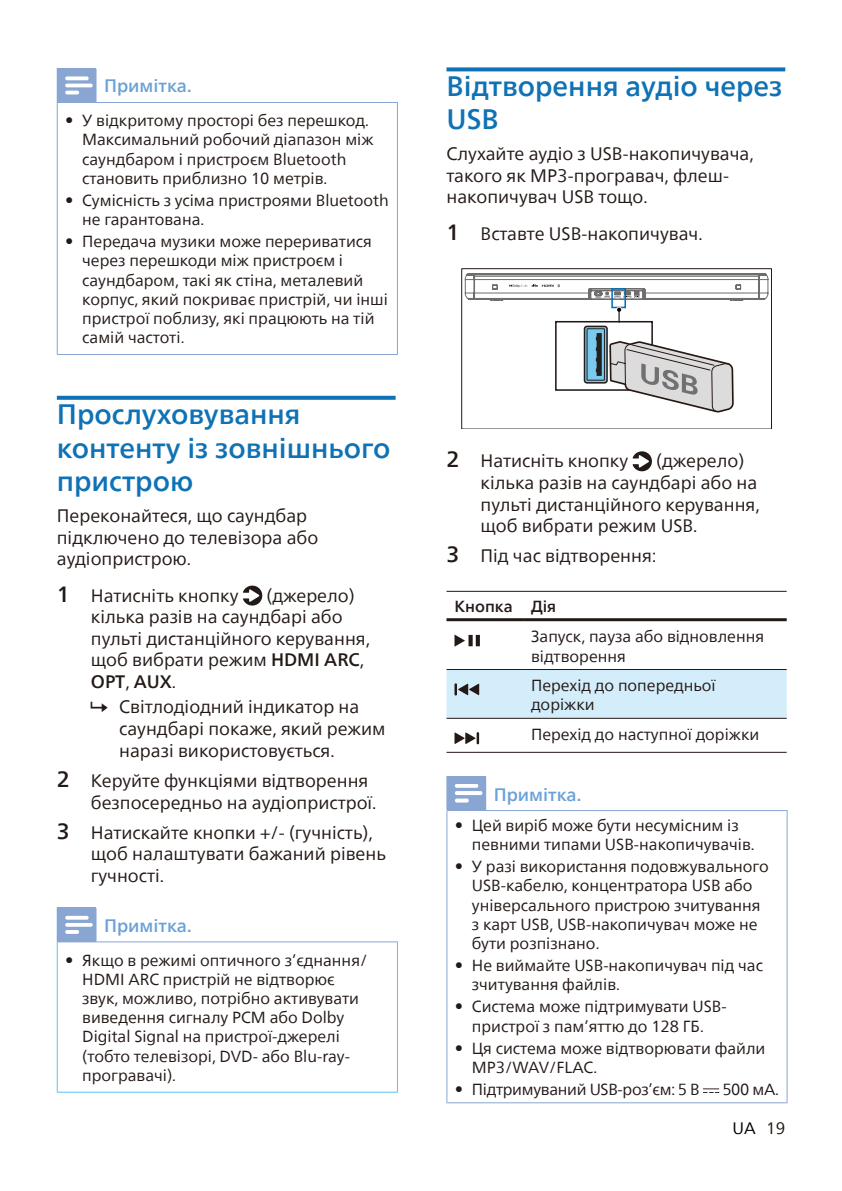
<style>
.page{position:relative;width:842px;height:1191px;background:#fff}
.page>*{position:absolute;margin:0;border:0;box-sizing:border-box;transform-origin:0 0}
.heading2{font:500 28px/33.6px "Neue Frutiger World";color:#0e72b5}
.Body_Text_9{font:18px/21.6px "Neue Frutiger World";color:#231916}
.notes-caption-paragr{font:500 18px "Neue Frutiger World";color:#6aa1d7}
.t1{font:16.4px "Neue Frutiger World";color:#000}
.Table_text_8{font:16px/19.2px "Neue Frutiger World";color:#231916}
.Table_text_8-2{font:16px "Neue Frutiger World";letter-spacing:-.02em;color:#231916}
.Table_text-_Medium_8{font:500 16px "Neue Frutiger World";color:#231916}
.s1{font-size:17px}
.s2{font-weight:500;font-size:22px}
.s3{font-weight:500}
.s4{color:#231916}
</style>
<div class="page">
<svg style="left:57px;top:396px;width:339px;height:4px"></svg>
<div style="left:57px;top:68px;width:39px;height:34px;background:#89a5d2"></div>
<hr style="left:397px;top:103px;width:1px;height:251px;background:#89a5d2">
<hr style="left:57px;top:103px;width:1px;height:251px;background:#89a5d2">
<hr style="left:57px;top:354px;width:39px;height:1px;background:#89a5d2">
<hr style="left:96px;top:354px;width:302px;height:1px;background:#89a5d2">
<hr style="left:57px;top:102px;width:39px;height:1px;background:#89a5d2">
<hr style="left:96px;top:69px;width:1px;height:33px;background:#89a5d2">
<hr style="left:96px;top:102px;width:302px;height:1px;background:#89a5d2">
<svg style="left:65px;top:76px;width:28px;height:18px"></svg>
<svg style="left:243px;top:585px;width:19px;height:20px"></svg>
<div style="left:57px;top:908px;width:39px;height:34px;background:#89a5d2"></div>
<hr style="left:397px;top:942px;width:1px;height:150px;background:#55c3f1">
<hr style="left:57px;top:942px;width:1px;height:150px;background:#55c3f1">
<hr style="left:57px;top:1091px;width:39px;height:1px;background:#55c3f1">
<hr style="left:96px;top:1091px;width:302px;height:1px;background:#55c3f1">
<hr style="left:57px;top:907px;width:39px;height:1px;background:#89a5d2">
<hr style="left:96px;top:908px;width:1px;height:33px;background:#89a5d2">
<hr style="left:96px;top:941px;width:302px;height:1px;background:#89a5d2">
<svg style="left:65px;top:916px;width:28px;height:18px"></svg>
<svg style="left:446px;top:67px;width:339px;height:4px"></svg>
<svg style="left:465px;top:268px;width:303px;height:161px"></svg>
<svg style="left:633px;top:451px;width:19px;height:20px"></svg>
<hr style="left:446px;top:591px;width:77px;height:1px;background:#231916">
<hr style="left:523px;top:591px;width:264px;height:1px;background:#231916">
<hr style="left:446px;top:718px;width:77px;height:1px;background:#231916">
<hr style="left:523px;top:718px;width:264px;height:1px;background:#231916">
<hr style="left:446px;top:752px;width:77px;height:1px;background:#231916">
<hr style="left:523px;top:752px;width:264px;height:1px;background:#231916">
<hr style="left:446px;top:618px;width:77px;height:3px;background:#231916">
<hr style="left:523px;top:618px;width:264px;height:3px;background:#231916">
<svg style="left:454px;top:634px;width:11px;height:12px"></svg>
<svg style="left:476px;top:635px;width:4px;height:11px"></svg>
<div style="left:468px;top:635px;width:5px;height:11px;background:#231916"></div>
<div style="left:446px;top:669px;width:341px;height:49px;background:#d3edfb"></div>
<svg style="left:454px;top:732px;width:25px;height:12px"></svg>
<div style="left:447px;top:776px;width:39px;height:34px;background:#89a5d2"></div>
<hr style="left:787px;top:811px;width:1px;height:291px;background:#89a5d2">
<hr style="left:446px;top:811px;width:1px;height:291px;background:#89a5d2">
<hr style="left:446px;top:1102px;width:40px;height:1px;background:#89a5d2">
<hr style="left:486px;top:1102px;width:301px;height:1px;background:#89a5d2">
<hr style="left:486px;top:810px;width:301px;height:1px;background:#89a5d2">
<svg style="left:455px;top:784px;width:27px;height:18px"></svg>
<svg style="left:703px;top:1088px;width:16px;height:5px"></svg>
<p class="notes-caption-paragr" style="left:104px;top:71px;width:89px">Примітка.</p>
<p class="Table_text_8" style="left:82px;top:111px;width:293px;text-indent:-17px"><span class="s1">•</span> У відкритому просторі без перешкод.<br>Максимальний робочий діапазон між саундбаром і пристроєм Bluetooth становить приблизно 10 метрів.</p>
<p class="Table_text_8" style="left:82px;top:191px;width:308px;text-indent:-17px"><span class="s1">•</span> Сумісність з усіма пристроями Bluetooth не гарантована.</p>
<p class="Table_text_8" style="left:82px;top:232px;width:307px;text-indent:-17px"><span class="s1">•</span> Передача музики може перериватися через перешкоди між пристроєм і саундбаром, такі як стіна, металевий корпус, який покриває пристрій, чи інші пристрої поблизу, які працюють на тій самій частоті.</p>
<p class="heading2" style="left:57px;top:397px;width:335px">Прослуховування контенту із зовнішнього пристрою</p>
<p class="Body_Text_9" style="left:57px;top:505px;width:263px">Переконайтеся, що саундбар підключено до телевізора або аудіопристрою.</p>
<p class="Body_Text_9" style="left:57px;top:585px;width:183px"><span class="s2">1</span> Натисніть кнопку</p>
<p class="Body_Text_9" style="left:91px;top:585px;width:281px;text-indent:176px">(джерело) кілька разів на саундбарі або пульті дистанційного керування, щоб вибрати режим <span class="s3">HDMI ARC</span>,<br><span class="s3">OPT</span>, <span class="s3">AUX</span>.</p>
<p class="Body_Text_9" style="left:119px;top:696px;width:268px">Світлодіодний індикатор на саундбарі покаже, який режим наразі використовується.</p>
<p class="Body_Text_9" style="left:91px;top:770px;width:287px;text-indent:-34px"><span class="s2">2</span> Керуйте функціями відтворення безпосередньо на аудіопристрої.</p>
<p class="Body_Text_9" style="left:91px;top:822px;width:296px;text-indent:-34px"><span class="s2">3</span> Натискайте кнопки +/- (гучність), щоб налаштувати бажаний рівень гучності.</p>
<p class="notes-caption-paragr" style="left:104px;top:910px;width:89px">Примітка.</p>
<p class="Table_text_8" style="left:82px;top:950px;width:287px;text-indent:-17px"><span class="s1">•</span> Якщо в режимі оптичного з’єднання/<br>HDMI ARC пристрій не відтворює звук, можливо, потрібно активувати виведення сигналу PCM або Dolby<br>Digital Signal на пристрої-джерелі (тобто телевізорі, DVD- або Blu-ray&shy;програвачі).</p>
<p class="heading2" style="left:446px;top:69px;width:337px">Відтворення аудіо через<br>USB</p>
<p class="Body_Text_9" style="left:446px;top:143px;width:309px">Слухайте аудіо з USB-накопичувача, такого як MP3-програвач, флеш&shy;накопичувач USB тощо.</p>
<p class="Body_Text_9" style="left:446px;top:223px;width:258px"><span class="s2">1</span> Вставте USB-накопичувач.</p>
<p class="Body_Text_9" style="left:446px;top:450px;width:183px"><span class="s2">2</span> Натисніть кнопку</p>
<p class="Body_Text_9" style="left:480px;top:450px;width:281px;text-indent:176px">(джерело) кілька разів на саундбарі або на пульті дистанційного керування, щоб вибрати режим USB.</p>
<p class="Body_Text_9" style="left:446px;top:545px;width:212px"><span class="s2">3</span> Під час відтворення:</p>
<p class="Table_text-_Medium_8" style="left:454px;top:593px;width:60px">Кнопка</p>
<p class="Table_text-_Medium_8" style="left:531px;top:593px;width:27px">Дія</p>
<p class="Table_text_8" style="left:531px;top:627px;width:235px">Запуск, пауза або відновлення відтворення</p>
<p class="Table_text_8" style="left:531px;top:676px;width:186px">Перехід до попередньої доріжки</p>
<p class="Table_text_8" style="left:531px;top:725px;width:230px">Перехід до наступної доріжки</p>
<p class="notes-caption-paragr" style="left:494px;top:779px;width:89px">Примітка.</p>
<p class="Table_text_8" style="left:472px;top:816px;width:284px;text-indent:-17px"><span class="s1">•</span> Цей виріб може бути несумісним із певними типами USB-накопичувачів.</p>
<p class="Table_text_8" style="left:472px;top:857px;width:298px;text-indent:-17px"><span class="s1">•</span> У разі використання подовжувального USB-кабелю, концентратора USB або універсального пристрою зчитування з карт USB, USB-накопичувач може не бути розпізнано.</p>
<p class="Table_text_8" style="left:472px;top:956px;width:293px;text-indent:-17px"><span class="s1">•</span> Не виймайте USB-накопичувач під час зчитування файлів.</p>
<p class="Table_text_8" style="left:455px;top:997px;width:273px;text-align:center"><span class="s1">•</span> Система може підтримувати USB&shy;пристрої з пам’яттю до 128 ГБ.</p>
<p class="Table_text_8" style="left:472px;top:1038px;width:295px;text-indent:-17px"><span class="s1">•</span> Ця система може відтворювати файли<br>MP3/WAV/FLAC.</p>
<p class="Table_text_8-2" style="left:455px;top:1076px;width:246px"><span class="s1">•</span> Підтримуваний USB-роз’єм: 5 В</p>
<p class="Table_text_8" style="left:722px;top:1079px;width:58px">500 мА.</p>
<p class="t1" style="left:733px;top:1115px;width:54px">UA <span class="s4">19</span></p>
</div>
